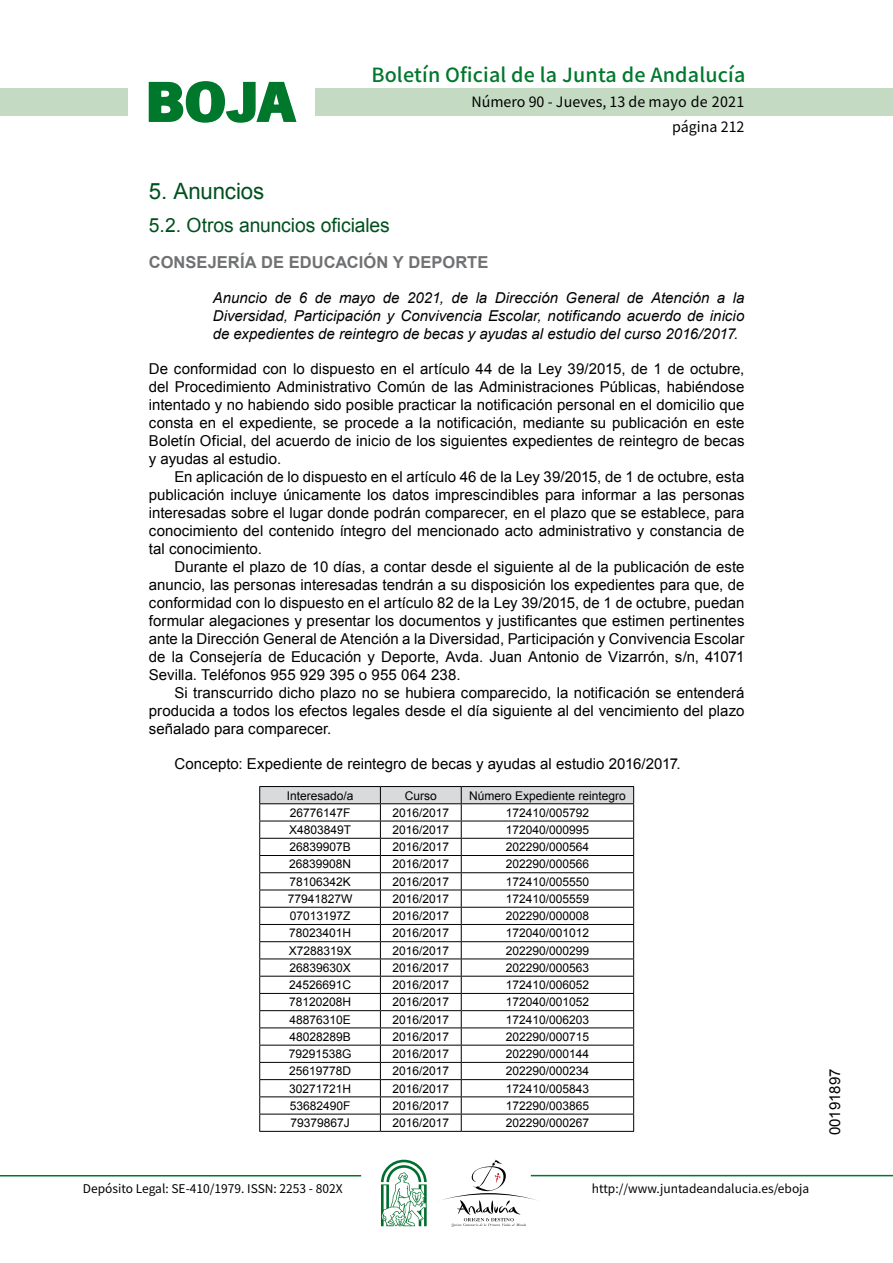
<style>
.page{position:relative;width:893px;height:1263px;background:#fff}
.page>*{position:absolute;margin:0;border:0;box-sizing:border-box;transform-origin:0 0}
.t1{font:700 57.75px "News Got T";color:#00782c;scale:1.14 1}
.t2{font:22.5px "Arial";letter-spacing:-.005em;color:#00501f}
.t3{font:500 19.5px "Noto Sans HK";letter-spacing:.01em;color:#00782c}
.t4{font:19.5px "Arial";letter-spacing:-.005em;color:#00501f}
.t5{font:700 16.5px "Arial";color:#707173}
.t6{font:15px/18px "Arial";color:#000;text-align:justify}
.t7{font:italic 15px/18px "Arial";color:#000;text-align:justify}
.t8{font:14.25px/24.5px "Noto Sans HK";color:#000;text-align:right}
.t9{font:12px "Arial";color:#000}
.t10{font:12px "Noto Sans HK";color:#000}
</style>
<div class="page">
<div style="left:315px;top:88px;width:577px;height:28px;background:#c5dac3"></div>
<div style="left:0;top:88px;width:128px;height:28px;background:#c5dac3"></div>
<hr style="left:0;top:1175px;width:361px;height:2px;background:#00782c">
<hr style="left:531px;top:1175px;width:361px;height:1px;background:#00782c">
<svg style="left:148px;top:81px;width:149px;height:42px"></svg>
<svg style="left:442px;top:1160px;width:100px;height:67px"></svg>
<svg style="left:381px;top:1160px;width:45px;height:66px"></svg>
<hr style="left:259px;top:786px;width:121px;height:1px;background:#000">
<hr style="left:380px;top:786px;width:81px;height:1px;background:#000">
<hr style="left:461px;top:786px;width:173px;height:1px;background:#000">
<svg style="left:259px;top:787px;width:375px;height:344px"></svg>
<hr style="left:259px;top:1131px;width:121px;height:1px;background:#000">
<hr style="left:380px;top:1131px;width:81px;height:1px;background:#000">
<hr style="left:461px;top:1131px;width:173px;height:1px;background:#000">
<h1 class="t1" style="left:145px;top:68px;width:133px">BOJA</h1>
<h3 class="t3" style="left:371px;top:64px;width:375px">Boletín Oficial de la Junta de Andalucía</h3>
<p class="t8" style="left:471px;top:90px;width:274px">Número 90 - Jueves, 13 de mayo de 2021 página 212</p>
<h2 class="t2" style="left:149px;top:177px;width:117px">5. Anuncios</h2>
<h3 class="t4" style="left:149px;top:212px;width:242px">5.2. Otros anuncios oficiales</h3>
<p class="t5" style="left:149px;top:251px;width:341px">CONSEJERÍA DE EDUCACIÓN Y DEPORTE</p>
<p class="t7" style="left:213px;top:289px;width:533px">Anuncio de 6 de mayo de 2021, de la Dirección General de Atención a la Diversidad, Participación y Convivencia Escolar, notificando acuerdo de inicio de expedientes de reintegro de becas y ayudas al estudio del curso 2016/2017.</p>
<p class="t6" style="left:149px;top:360px;width:597px">De conformidad con lo dispuesto en el artículo 44 de la Ley 39/2015, de 1 de octubre, del Procedimiento Administrativo Común de las Administraciones Públicas, habiéndose intentado y no habiendo sido posible practicar la notificación personal en el domicilio que consta en el expediente, se procede a la notificación, mediante su publicación en este Boletín Oficial, del acuerdo de inicio de los siguientes expedientes de reintegro de becas y ayudas al estudio.</p>
<p class="t6" style="left:149px;top:468px;width:597px;text-indent:26px">En aplicación de lo dispuesto en el artículo 46 de la Ley 39/2015, de 1 de octubre, esta publicación incluye únicamente los datos imprescindibles para informar a las personas interesadas sobre el lugar donde podrán comparecer, en el plazo que se establece, para conocimiento del contenido íntegro del mencionado acto administrativo y constancia de tal conocimiento.</p>
<p class="t6" style="left:149px;top:558px;width:597px;text-indent:26px">Durante el plazo de 10 días, a contar desde el siguiente al de la publicación de este anuncio, las personas interesadas tendrán a su disposición los expedientes para que, de conformidad con lo dispuesto en el artículo 82 de la Ley 39/2015, de 1 de octubre, puedan formular alegaciones y presentar los documentos y justificantes que estimen pertinentes ante la Dirección General de Atención a la Diversidad, Participación y Convivencia Escolar de la Consejería de Educación y Deporte, Avda. Juan Antonio de Vizarrón, s/n, 41071<br>Sevilla. Teléfonos 955 929 395 o 955 064 238.</p>
<p class="t6" style="left:149px;top:684px;width:597px;text-indent:26px">Si transcurrido dicho plazo no se hubiera comparecido, la notificación se entenderá producida a todos los efectos legales desde el día siguiente al del vencimiento del plazo señalado para comparecer.</p>
<p class="t6" style="left:174px;top:755px;width:507px">Concepto: Expediente de reintegro de becas y ayudas al estudio 2016/2017.</p>
<p class="t9" style="left:287px;top:787px;width:68px">Interesado/a</p>
<p class="t9" style="left:405px;top:787px;width:34px">Curso</p>
<p class="t9" style="left:469px;top:787px;width:158px">Número Expediente reintegro</p>
<p class="t9" style="left:290px;top:805px;width:62px">26776147F</p>
<p class="t9" style="left:392px;top:805px;width:58px">2016/2017</p>
<p class="t9" style="left:505px;top:805px;width:85px">172410/005792</p>
<p class="t9" style="left:289px;top:822px;width:64px">X4803849T</p>
<p class="t9" style="left:392px;top:822px;width:58px">2016/2017</p>
<p class="t9" style="left:505px;top:822px;width:85px">172040/000995</p>
<p class="t9" style="left:289px;top:839px;width:63px">26839907B</p>
<p class="t9" style="left:392px;top:839px;width:58px">2016/2017</p>
<p class="t9" style="left:505px;top:839px;width:85px">202290/000564</p>
<p class="t9" style="left:289px;top:856px;width:64px">26839908N</p>
<p class="t9" style="left:392px;top:856px;width:58px">2016/2017</p>
<p class="t9" style="left:505px;top:856px;width:85px">202290/000566</p>
<p class="t9" style="left:289px;top:874px;width:63px">78106342K</p>
<p class="t9" style="left:392px;top:874px;width:58px">2016/2017</p>
<p class="t9" style="left:505px;top:874px;width:85px">172410/005550</p>
<p class="t9" style="left:288px;top:891px;width:66px">77941827W</p>
<p class="t9" style="left:392px;top:891px;width:58px">2016/2017</p>
<p class="t9" style="left:505px;top:891px;width:85px">172410/005559</p>
<p class="t9" style="left:290px;top:908px;width:62px">07013197Z</p>
<p class="t9" style="left:392px;top:908px;width:58px">2016/2017</p>
<p class="t9" style="left:505px;top:908px;width:85px">202290/000008</p>
<p class="t9" style="left:289px;top:925px;width:64px">78023401H</p>
<p class="t9" style="left:392px;top:925px;width:58px">2016/2017</p>
<p class="t9" style="left:505px;top:925px;width:85px">172040/001012</p>
<p class="t9" style="left:289px;top:943px;width:64px">X7288319X</p>
<p class="t9" style="left:392px;top:943px;width:58px">2016/2017</p>
<p class="t9" style="left:505px;top:943px;width:85px">202290/000299</p>
<p class="t9" style="left:289px;top:960px;width:63px">26839630X</p>
<p class="t9" style="left:392px;top:960px;width:58px">2016/2017</p>
<p class="t9" style="left:505px;top:960px;width:85px">202290/000563</p>
<p class="t9" style="left:289px;top:977px;width:64px">24526691C</p>
<p class="t9" style="left:392px;top:977px;width:58px">2016/2017</p>
<p class="t9" style="left:505px;top:977px;width:85px">172410/006052</p>
<p class="t9" style="left:289px;top:994px;width:64px">78120208H</p>
<p class="t9" style="left:392px;top:994px;width:58px">2016/2017</p>
<p class="t9" style="left:505px;top:994px;width:85px">172040/001052</p>
<p class="t9" style="left:289px;top:1012px;width:63px">48876310E</p>
<p class="t9" style="left:392px;top:1012px;width:58px">2016/2017</p>
<p class="t9" style="left:505px;top:1012px;width:85px">172410/006203</p>
<p class="t9" style="left:289px;top:1029px;width:63px">48028289B</p>
<p class="t9" style="left:392px;top:1029px;width:58px">2016/2017</p>
<p class="t9" style="left:505px;top:1029px;width:85px">202290/000715</p>
<p class="t9" style="left:289px;top:1046px;width:64px">79291538G</p>
<p class="t9" style="left:392px;top:1046px;width:58px">2016/2017</p>
<p class="t9" style="left:505px;top:1046px;width:85px">202290/000144</p>
<p class="t9" style="left:289px;top:1063px;width:64px">25619778D</p>
<p class="t9" style="left:392px;top:1063px;width:58px">2016/2017</p>
<p class="t9" style="left:505px;top:1063px;width:85px">202290/000234</p>
<p class="t9" style="left:289px;top:1081px;width:64px">30271721H</p>
<p class="t9" style="left:392px;top:1081px;width:58px">2016/2017</p>
<p class="t9" style="left:505px;top:1081px;width:85px">172410/005843</p>
<p class="t9" style="left:290px;top:1098px;width:62px">53682490F</p>
<p class="t9" style="left:392px;top:1098px;width:58px">2016/2017</p>
<p class="t9" style="left:505px;top:1098px;width:85px">172290/003865</p>
<p class="t9" style="left:290px;top:1115px;width:61px">79379867J</p>
<p class="t9" style="left:392px;top:1115px;width:58px">2016/2017</p>
<p class="t9" style="left:505px;top:1115px;width:85px">202290/000267</p>
<p class="t10" style="left:83px;top:1181px;width:261px">Depósito Legal: SE-410/1979. ISSN: 2253 - 802X</p>
<p class="t10" style="left:592px;top:1181px;width:219px">http://www.juntadeandalucia.es/eboja</p>
<p class="t6" style="left:826px;top:1135px;width:68px;rotate:-90deg">00191897</p>
</div>
